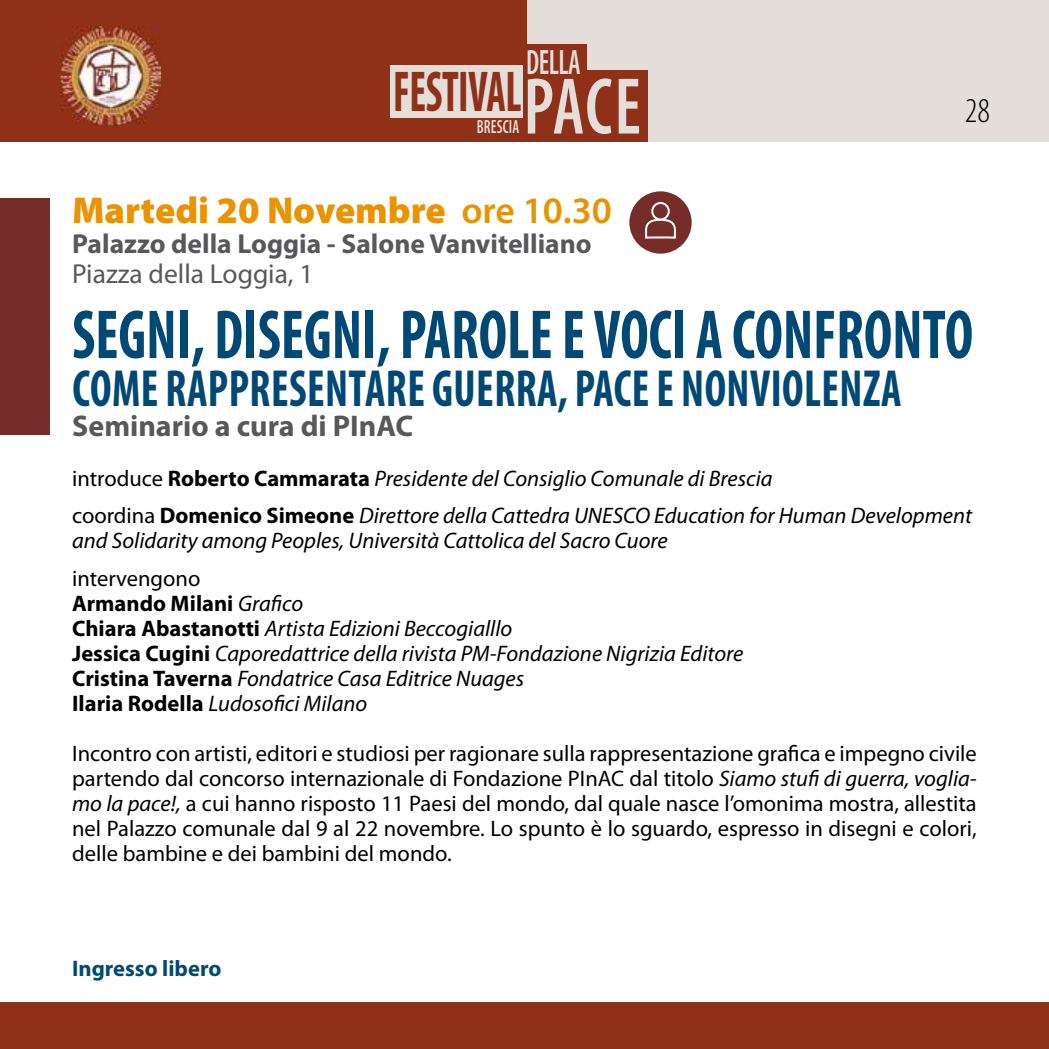
<style>
.page{position:relative;width:1049px;height:1049px;background:#fff}
.page>*{position:absolute;margin:0;border:0;box-sizing:border-box;transform-origin:0 0}
.t1{font:600 condensed 81px "Myriad Pro";color:#e3deda;scale:.87 1}
.t2{font:700 condensed 70px "Myriad Pro";color:#004974;scale:.84 1}
.t3{font:700 condensed 58px "Myriad Pro";letter-spacing:-.01em;color:#8f3019;scale:.73 1}
.t4{font:700 condensed 52.5px "Myriad Pro";letter-spacing:.01em;color:#004974;scale:.85 1}
.t5{font:900 37.5px "Myriad Pro";color:#ea9300}
.t6{font:600 condensed 35.5px "Myriad Pro";letter-spacing:-.02em;color:#e3deda;scale:.79 1}
.t7{font:300 condensed 35px "Myriad Pro";color:#000}
.t8{font:700 30px "Myriad Pro";color:#58585a}
.t9{font:700 27.5px "Myriad Pro";color:#58585a}
.t10{font:27.5px "Myriad Pro";color:#58585a}
.t11{font:italic 22.5px/25px "Myriad Pro";color:#000}
.t12{font:22.5px/25px "Myriad Pro";color:#000;text-align:justify}
.t13{font:700 22.5px "Myriad Pro";color:#004974}
.t14{font:600 condensed 19.25px "Myriad Pro";letter-spacing:.01em;color:#e3deda;scale:.8 1}
.s1{font-weight:600}
.s2{font-style:normal}
.s3{font-weight:700;font-style:normal}
.s4{font-style:italic}
</style>
<div class="page">
<div style="left:0;top:0;width:1049px;height:142px;background:#e3deda"></div>
<div style="left:0;top:0;width:526px;height:142px;background:#8f3019"></div>
<div style="left:390px;top:65px;width:133px;height:52px;background:#e3deda"></div>
<div style="left:523px;top:44px;width:63px;height:49px;background:#8f3019"></div>
<div style="left:523px;top:70px;width:124px;height:72px;background:#8f3019"></div>
<img style="left:61px;top:27px;width:99px;height:99px">
<div style="left:0;top:1003px;width:1049px;height:46px;background:#8f3019"></div>
<div style="left:0;top:198px;width:50px;height:237px;background:#762c28"></div>
<div style="left:629px;top:191px;width:63px;height:63px;background:#762c28;border-radius:50%"></div>
<div style="left:651px;top:202px;width:19px;height:18px;border:2px solid #fff;border-radius:50%"></div>
<svg style="left:645px;top:218px;width:31px;height:21px"></svg>
<h3 class="t6" style="left:526px;top:41px;width:71px">DELLA</h3>
<h1 class="t1" style="left:524px;top:57px;width:136px">PACE</h1>
<h3 class="t3" style="left:393px;top:55px;width:177px">FESTIVAL</h3>
<p class="t14" style="left:477px;top:115px;width:55px">BRESCIA</p>
<h3 class="t7" style="left:965px;top:90px;width:27px">28</h3>
<h3 class="t5" style="left:72px;top:185px;width:541px">Martedi 20 Novembre <span class="s1">ore 10.30</span></h3>
<p class="t9" style="left:72px;top:226px;width:521px">Palazzo della Loggia - Salone Vanvitelliano</p>
<p class="t10" style="left:72px;top:257px;width:243px">Piazza della Loggia, 1</p>
<h2 class="t2" style="left:72px;top:291px;width:1074px">SEGNI, DISEGNI, PAROLE E VOCI A CONFRONTO</h2>
<h3 class="t4" style="left:73px;top:355px;width:977px">COME RAPPRESENTARE GUERRA, PACE E NONVIOLENZA</h3>
<h3 class="t8" style="left:72px;top:406px;width:343px">Seminario a cura di PInAC</h3>
<p class="t11" style="left:72px;top:459px;width:901px;line-height:37.5px"><span class="s2">introduce</span> <span class="s3">Roberto Cammarata</span> Presidente del Consiglio Comunale di Brescia<br><span class="s2">coordina</span> <span class="s3">Domenico Simeone</span> Direttore della Cattedra UNESCO Education for Human Development</p>
<p class="t11" style="left:72px;top:528px;width:597px">and Solidarity among Peoples, Università Cattolica del Sacro Cuore</p>
<p class="t11" style="left:72px;top:565px;width:673px"><span class="s2">intervengono<br></span><span class="s3">Armando Milani</span> Grafico<br><span class="s3">Chiara Abastanotti</span> Artista Edizioni Beccogialllo<br><span class="s3">Jessica Cugini</span> Caporedattrice della rivista PM-Fondazione Nigrizia Editore <span class="s3">Cristina Taverna</span> Fondatrice Casa Editrice Nuages<br><span class="s3">Ilaria Rodella</span> Ludosofici Milano</p>
<p class="t12" style="left:72px;top:740px;width:906px">Incontro con artisti, editori e studiosi per ragionare sulla rappresentazione grafica e impegno civile partendo dal concorso internazionale di Fondazione PInAC dal titolo <span class="s4">Siamo stufi di guerra, voglia&shy;mo la pace!,</span> a cui hanno risposto 11 Paesi del mondo, dal quale nasce l’omonima mostra, allestita nel Palazzo comunale dal 9 al 22 novembre. Lo spunto è lo sguardo, espresso in disegni e colori, delle bambine e dei bambini del mondo.</p>
<p class="t13" style="left:72px;top:953px;width:151px">Ingresso libero</p>
</div>
